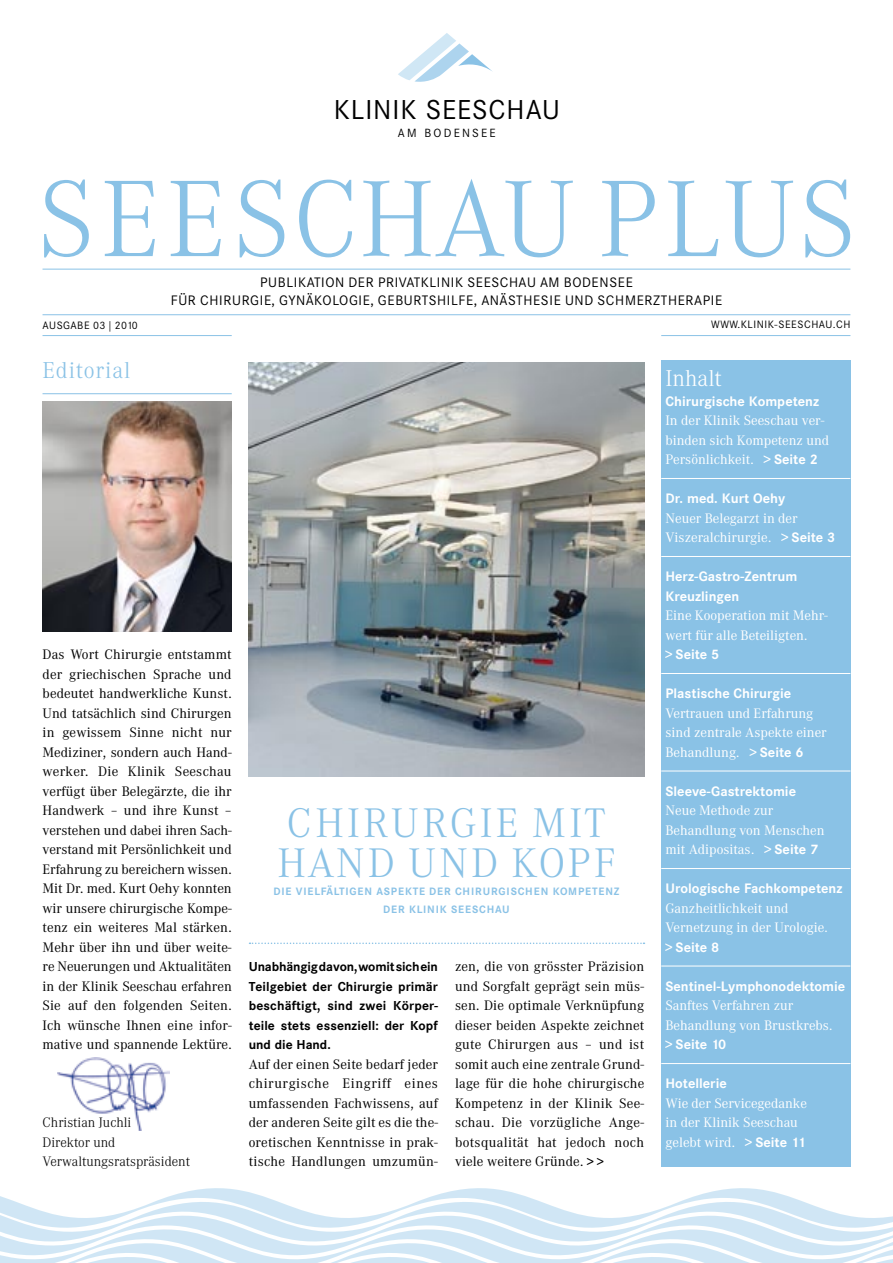
<style>
.page{position:relative;width:893px;height:1263px;background:#fff}
.page>*{position:absolute;margin:0;border:0;box-sizing:border-box;transform-origin:0 0}
.t1{font:300 106.5px "Corporate ABQ";letter-spacing:.03em;color:#8ac2e6}
.t2{font:300 40.5px/40.5px "Corporate ABQ";letter-spacing:.08em;color:#8ac2e6}
.t3{font:26.85px "Corporate SBQ";letter-spacing:.035em;color:#000}
.t4{font:300 22.5px "Corporate ABQ";letter-spacing:.04em;color:#8ac2e6}
.t5{font:300 22.5px "Corporate ABQ";color:#fff}
.t6{font:13.5px/19.5px "Corporate ABQ";letter-spacing:.015em;color:#000;text-align:justify}
.t7{font:13.5px/19.5px "Corporate ABQ";color:#fff}
.t8{font:700 13.5px/19.5px "Corporate SBQ";color:#fff}
.t9{font:13.5px/18px "Corporate SBQ";letter-spacing:.05em;color:#000;text-align:center}
.t10{font:300 13.5px/19.5px "Corporate ABQ";color:#000}
.t11{font:700 12.75px/19.5px "Corporate SBQ";letter-spacing:.005em;color:#000;text-align:justify}
.t12{font:11.7px "Corporate SBQ";letter-spacing:.195em;color:#000}
.t13{font:700 10.5px/18px "Corporate SBQ";letter-spacing:.08em;color:#8ac2e6;text-align:center}
.t14{font:10.5px "Corporate SBQ";letter-spacing:.05em;color:#000}
.s1{font-weight:700}
.s2{font-family:"Corporate SBQ";font-weight:700}
.s3{font-family:"Corporate ABQ"}
.s4{font-family:"Corporate SBQ";font-weight:700;font-size:12.75px}
</style>
<div class="page">
<img style="left:57px;top:1058px;width:113px;height:73px">
<svg style="left:398px;top:33px;width:94px;height:49px"></svg>
<hr style="left:43px;top:314px;width:807px;height:1px;background:#8ac2e6">
<hr style="left:43px;top:269px;width:807px;height:1px;background:#8ac2e6">
<hr style="left:661px;top:335px;width:189px;height:1px;background:#8ac2e6">
<hr style="left:43px;top:335px;width:189px;height:1px;background:#8ac2e6">
<svg style="left:0;top:1188px;width:893px;height:75px"></svg>
<div style="left:661px;top:360px;width:189px;height:806px;background:#8ac2e6"></div>
<hr style="left:661px;top:478px;width:189px;height:1px;background:#fff">
<hr style="left:661px;top:556px;width:189px;height:1px;background:#fff">
<hr style="left:661px;top:673px;width:189px;height:1px;background:#fff">
<hr style="left:661px;top:771px;width:189px;height:1px;background:#fff">
<hr style="left:661px;top:868px;width:189px;height:1px;background:#fff">
<hr style="left:661px;top:966px;width:189px;height:1px;background:#fff">
<hr style="left:661px;top:1063px;width:189px;height:1px;background:#fff">
<img style="left:249px;top:362px;width:395px;height:414px">
<hr style="left:43px;top:393px;width:189px;height:1px;background:#8ac2e6">
<svg style="left:249px;top:942px;width:395px;height:2px"></svg>
<img style="left:43px;top:402px;width:189px;height:229px">
<h3 class="t3" style="left:334px;top:94px;width:228px">KLINIK SEESCHAU</h3>
<p class="t12" style="left:398px;top:126px;width:99px">AM BODENSEE</p>
<h1 class="t1" style="left:37px;top:157px;width:749px">SEESCHAU plus</h1>
<p class="t9" style="left:171px;top:274px;width:553px">PUBLIKATION DER PRIVATKLINIK SEESCHAU AM BODENSEE<br>FÜR CHIRURGIE, GYNÄKOLOGIE, GEBURTSHILFE, ANÄSTHESIE UND SCHMERZTHERAPIE</p>
<p class="t14" style="left:43px;top:319px;width:97px">AUSGABE 03 | 2010</p>
<p class="t14" style="left:711px;top:319px;width:141px">WWW.KLINIK-SEESCHAU.CH</p>
<h3 class="t4" style="left:43px;top:357px;width:89px">Editorial</h3>
<h3 class="t5" style="left:665px;top:365px;width:58px">Inhalt</h3>
<p class="t8" style="left:665px;top:392px;width:155px">Chirurgische Kompetenz</p>
<p class="t7" style="left:665px;top:411px;width:165px">In der Klinik Seeschau ver&shy;binden sich Kompetenz und<br>Persönlichkeit. <span class="s1">&gt;</span> <span class="s2">Seite 2</span></p>
<p class="t8" style="left:665px;top:489px;width:121px">Dr. med. Kurt Oehy</p>
<p class="t7" style="left:665px;top:509px;width:171px">Neuer Belegarzt in der<br>Viszeralchirurgie. <span class="s1">&gt;</span> <span class="s2">Seite 3</span></p>
<p class="t8" style="left:665px;top:567px;width:133px">Herz-Gastro-Zentrum<br>Kreuzlingen</p>
<p class="t7" style="left:665px;top:606px;width:164px">Eine Kooperation mit Mehr&shy;wert für alle Beteiligten.</p>
<p class="t8" style="left:665px;top:645px;width:55px"><span class="s3">&gt;</span> Seite 5</p>
<p class="t8" style="left:665px;top:684px;width:127px">Plastische Chirurgie</p>
<p class="t7" style="left:665px;top:704px;width:163px">Vertrauen und Erfahrung sind zentrale Aspekte einer<br>Behandlung. <span class="s1">&gt;</span> <span class="s2">Seite 6</span></p>
<p class="t8" style="left:665px;top:782px;width:132px">Sleeve-Gastrektomie</p>
<p class="t7" style="left:665px;top:801px;width:160px">Neue Methode zur<br>Behandlung von Menschen mit Adipositas. <span class="s1">&gt;</span> <span class="s2">Seite 7</span></p>
<p class="t8" style="left:665px;top:879px;width:178px">Urologische Fachkompetenz</p>
<p class="t7" style="left:665px;top:898px;width:164px">Ganzheitlichkeit und<br>Vernetzung in der Urologie.</p>
<p class="t8" style="left:665px;top:938px;width:55px"><span class="s3">&gt;</span> Seite 8</p>
<p class="t8" style="left:665px;top:977px;width:181px">Sentinel-Lymphonodektomie</p>
<p class="t7" style="left:665px;top:996px;width:169px">Sanftes Verfahren zur<br>Behandlung von Brustkrebs.</p>
<p class="t8" style="left:665px;top:1035px;width:62px"><span class="s3">&gt;</span> Seite 10</p>
<p class="t8" style="left:665px;top:1074px;width:63px">Hotellerie</p>
<p class="t7" style="left:665px;top:1093px;width:143px">Wie der Servicegedanke in der Klinik Seeschau gelebt wird. <span class="s1">&gt;</span> <span class="s2">Seite 11</span></p>
<p class="t6" style="left:43px;top:645px;width:191px">Das Wort Chirurgie entstammt der griechischen Sprache und bedeutet handwerkliche Kunst.<br>Und tatsächlich sind Chirurgen in gewissem Sinne nicht nur Mediziner, sondern auch Hand&shy;werker. Die Klinik Seeschau verfügt über Belegärzte, die ihr Handwerk – und ihre Kunst – verstehen und dabei ihren Sach&shy;verstand mit Persönlichkeit und Erfahrung zu bereichern wissen.<br>Mit Dr. med. Kurt Oehy konnten wir unsere chirurgische Kompe&shy;tenz ein weiteres Mal stärken.<br>Mehr über ihn und über weite&shy;re Neuerungen und Aktualitäten in der Klinik Seeschau erfahren Sie auf den folgenden Seiten.<br>Ich wünsche Ihnen eine infor&shy;mative und spannende Lektüre.</p>
<h2 class="t2" style="left:278px;top:803px;width:339px">CHIRURGIe mit hand und kopf</h2>
<p class="t13" style="left:274px;top:883px;width:347px">DIE VIELFÄLTIGEN ASPEKTE DER CHIRURGISCHEN KOMPETENZ<br>DER KLINIK SEESCHAU</p>
<p class="t6" style="left:455px;top:957px;width:191px">zen, die von grösster Präzision und Sorgfalt geprägt sein müs&shy;sen. Die optimale Verknüpfung dieser beiden Aspekte zeichnet gute Chirurgen aus – und ist somit auch eine zentrale Grund&shy;lage für die hohe chirurgische Kompetenz in der Klinik See&shy;schau. Die vorzügliche Ange&shy;botsqualität hat jedoch noch viele weitere Gründe. <span class="s4">&gt; &gt;</span></p>
<p class="t11" style="left:249px;top:957px;width:191px">Unabhängig davon, womit sich ein Teilgebiet der Chirurgie primär beschäftigt, sind zwei Körper&shy;teile stets essenziell: der Kopf und die Hand.</p>
<p class="t6" style="left:249px;top:1055px;width:191px">Auf der einen Seite bedarf jeder chirurgische Eingriff eines umfassenden Fachwissens, auf der anderen Seite gilt es die the&shy;oretischen Kenntnisse in prak&shy;tische Handlungen umzumün-</p>
<p class="t10" style="left:43px;top:1113px;width:149px">Christian Juchli<br>Direktor und<br>Verwaltungsratspräsident</p>
</div>
